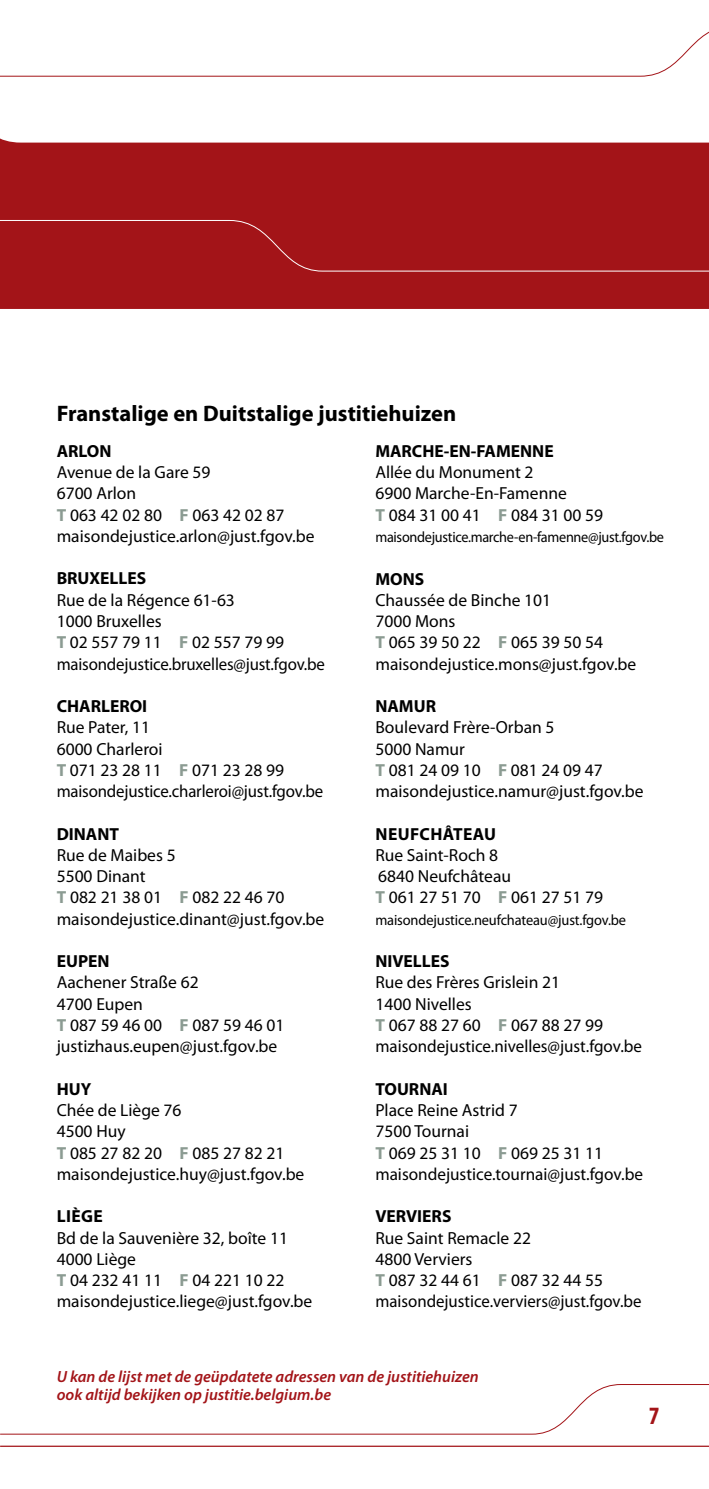
<style>
.page{position:relative;width:709px;height:1489px;background:#fff}
.page>*{position:absolute;margin:0;border:0;box-sizing:border-box;transform-origin:0 0}
.t1{font:700 condensed 25px "Myriad Pro";color:#a31418}
.t2{font:700 22.5px "Myriad Pro";color:#000}
.t3{font:17.5px/21.2px "Myriad Pro";color:#000}
.t4{font:700 17.5px "Myriad Pro";color:#000}
.t5{font:700 17.5px "Myriad Pro";letter-spacing:.02em;color:#000}
.t6{font:italic 600 16.25px/17.5px "Myriad Pro";color:#a31418}
.t7{font:15px "Myriad Pro";letter-spacing:-.02em;color:#000;scale:.95 1}
.t8{font:15px "Myriad Pro";letter-spacing:-.02em;color:#000;scale:.96 1}
.s1{font-weight:700;color:#8b9b92}
</style>
<div class="page">
<svg style="left:0;top:1384px;width:709px;height:50px"></svg>
<hr style="left:0;top:1445px;width:709px;height:1px;background:#a31418">
<svg style="left:0;top:31px;width:709px;height:46px"></svg>
<div style="left:0;top:138px;width:709px;height:171px;background:#a31418"></div>
<div style="left:0;top:220px;width:709px;height:52px;background:#a31418"></div>
<p class="t2" style="left:57px;top:399px;width:401px">Franstalige en Duitstalige justitiehuizen</p>
<p class="t4" style="left:57px;top:439px;width:56px">ARLON</p>
<p class="t3" style="left:57px;top:461px;width:259px">Avenue de la Gare 59<br>6700 Arlon<br><span class="s1">T</span> 063 42 02 80 <span class="s1">F</span> 063 42 02 87 maisondejustice.arlon@just.fgov.be</p>
<p class="t4" style="left:57px;top:567px;width:91px">BRUXELLES</p>
<p class="t3" style="left:57px;top:589px;width:270px">Rue de la Régence 61-63<br>1000 Bruxelles<br><span class="s1">T</span> 02 557 79 11 <span class="s1">F</span> 02 557 79 99 maisondejustice.bruxelles@just.fgov.be</p>
<p class="t4" style="left:57px;top:694px;width:92px">CHARLEROI</p>
<p class="t3" style="left:57px;top:716px;width:268px">Rue Pater, 11<br>6000 Charleroi<br><span class="s1">T</span> 071 23 28 11 <span class="s1">F</span> 071 23 28 99 maisondejustice.charleroi@just.fgov.be</p>
<p class="t4" style="left:57px;top:822px;width:64px">DINANT</p>
<p class="t3" style="left:57px;top:844px;width:269px">Rue de Maibes 5<br>5500 Dinant<br><span class="s1">T</span> 082 21 38 01 <span class="s1">F</span> 082 22 46 70 maisondejustice.dinant@just.fgov.be</p>
<p class="t4" style="left:57px;top:949px;width:54px">EUPEN</p>
<p class="t3" style="left:57px;top:971px;width:229px">Aachener Straße 62<br>4700 Eupen<br><span class="s1">T</span> 087 59 46 00 <span class="s1">F</span> 087 59 46 01 justizhaus.eupen@just.fgov.be</p>
<p class="t4" style="left:57px;top:1077px;width:36px">HUY</p>
<p class="t3" style="left:57px;top:1099px;width:249px">Chée de Liège 76<br>4500 Huy<br><span class="s1">T</span> 085 27 82 20 <span class="s1">F</span> 085 27 82 21 maisondejustice.huy@just.fgov.be</p>
<p class="t4" style="left:57px;top:1204px;width:47px">LIèGE</p>
<p class="t3" style="left:57px;top:1226px;width:257px">Bd de la Sauvenière 32, boîte 11<br>4000 Liège<br><span class="s1">T</span> 04 232 41 11 <span class="s1">F</span> 04 221 10 22 maisondejustice.liege@just.fgov.be</p>
<p class="t4" style="left:375px;top:439px;width:180px">MARCHE-EN-FAMENNE</p>
<p class="t3" style="left:375px;top:461px;width:229px">Allée du Monument 2<br>6900 Marche-En-Famenne<br><span class="s1">T</span> 084 31 00 41 <span class="s1">F</span> 084 31 00 59</p>
<p class="t7" style="left:375px;top:527px;width:305px">maisondejustice.marche-en-famenne@just.fgov.be</p>
<p class="t4" style="left:375px;top:567px;width:50px">MONS</p>
<p class="t3" style="left:375px;top:589px;width:262px">Chaussée de Binche 101<br>7000 Mons<br><span class="s1">T</span> 065 39 50 22 <span class="s1">F</span> 065 39 50 54 maisondejustice.mons@just.fgov.be</p>
<p class="t4" style="left:375px;top:694px;width:62px">NAMUR</p>
<p class="t3" style="left:375px;top:716px;width:270px">Boulevard Frère-Orban 5<br>5000 Namur<br><span class="s1">T</span> 081 24 09 10 <span class="s1">F</span> 081 24 09 47 maisondejustice.namur@just.fgov.be</p>
<p class="t5" style="left:375px;top:822px;width:122px">NEUFCHâTEAU</p>
<p class="t3" style="left:375px;top:844px;width:229px">Rue Saint-Roch 8<br>6840 Neufchâteau<br><span class="s1">T</span> 061 27 51 70 <span class="s1">F</span> 061 27 51 79</p>
<p class="t8" style="left:375px;top:910px;width:263px">maisondejustice.neufchateau@just.fgov.be</p>
<p class="t4" style="left:375px;top:949px;width:76px">NIVELLES</p>
<p class="t3" style="left:375px;top:971px;width:268px">Rue des Frères Grislein 21<br>1400 Nivelles<br><span class="s1">T</span> 067 88 27 60 <span class="s1">F</span> 067 88 27 99 maisondejustice.nivelles@just.fgov.be</p>
<p class="t4" style="left:375px;top:1077px;width:74px">TOURNAI</p>
<p class="t3" style="left:375px;top:1099px;width:269px">Place Reine Astrid 7<br>7500 Tournai<br><span class="s1">T</span> 069 25 31 10 <span class="s1">F</span> 069 25 31 11 maisondejustice.tournai@just.fgov.be</p>
<p class="t4" style="left:375px;top:1204px;width:78px">VERVIERS</p>
<p class="t3" style="left:375px;top:1226px;width:267px">Rue Saint Remacle 22<br>4800 Verviers<br><span class="s1">T</span> 087 32 44 61 <span class="s1">F</span> 087 32 44 55 maisondejustice.verviers@just.fgov.be</p>
<p class="t6" style="left:57px;top:1367px;width:423px">U kan de lijst met de geüpdatete adressen van de justitiehuizen ook altijd bekijken op justitie.belgium.be</p>
<h1 class="t1" style="left:648px;top:1400px;width:12px">7</h1>
</div>
